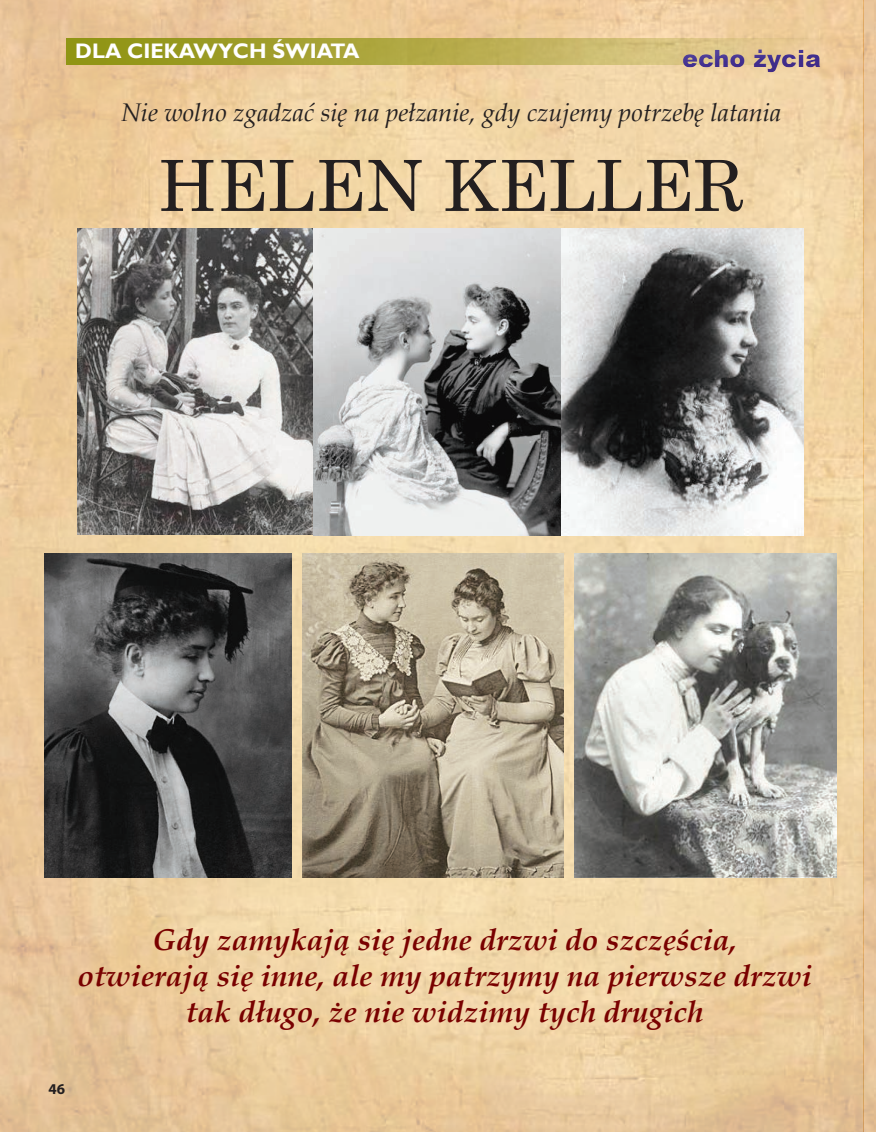
<style>
.page{position:relative;width:876px;height:1132px;background:#fff}
.page>*{position:absolute;margin:0;border:0;box-sizing:border-box;transform-origin:0 0}
.t1{font:70.5px "Century";color:#231f20}
.t2{font:italic 700 30px/36px "Book Antiqua";color:#790100;text-align:center}
.t3{font:italic 25.5px "Book Antiqua";color:#231f20}
.t4{font:900 24px "Arial";color:#412f90}
.t5{font:700 21px "Gill Sans";color:#fff}
.t6{font:700 15px "Myriad Pro";color:#231f20}
</style>
<div class="page">
<img style="left:0;top:0;width:876px;height:1131px">
<img style="left:78px;top:229px;width:725px;height:306px">
<svg style="left:67px;top:39px;width:586px;height:26px;background:#ada63f"></svg>
<div style="left:653px;top:23px;width:200px;height:55px;background:#fff;opacity:.75"></div>
<div style="left:681px;top:23px;width:181px;height:55px;background:#d1232a;opacity:.75"></div>
<img style="left:44px;top:553px;width:248px;height:324px">
<img style="left:302px;top:553px;width:261px;height:324px">
<img style="left:574px;top:553px;width:262px;height:324px">
<p class="t5" style="left:75px;top:38px;width:286px">DLA CIEKAWYCH ŚWIATA</p>
<p class="t4" style="left:682px;top:41px;width:141px">echo życia</p>
<p class="t3" style="left:121px;top:94px;width:662px">Nie wolno zgadzać się na pełzanie, gdy czujemy potrzebę latania</p>
<p class="t1" style="left:158px;top:126px;width:588px">HELEN KELLER</p>
<p class="t2" style="left:78px;top:920px;width:736px">Gdy zamykają się jedne drzwi do szczęścia,<br>otwierają się inne, ale my patrzymy na pierwsze drzwi tak długo, że nie widzimy tych drugich</p>
<p class="t6" style="left:48px;top:1078px;width:18px">46</p>
</div>
